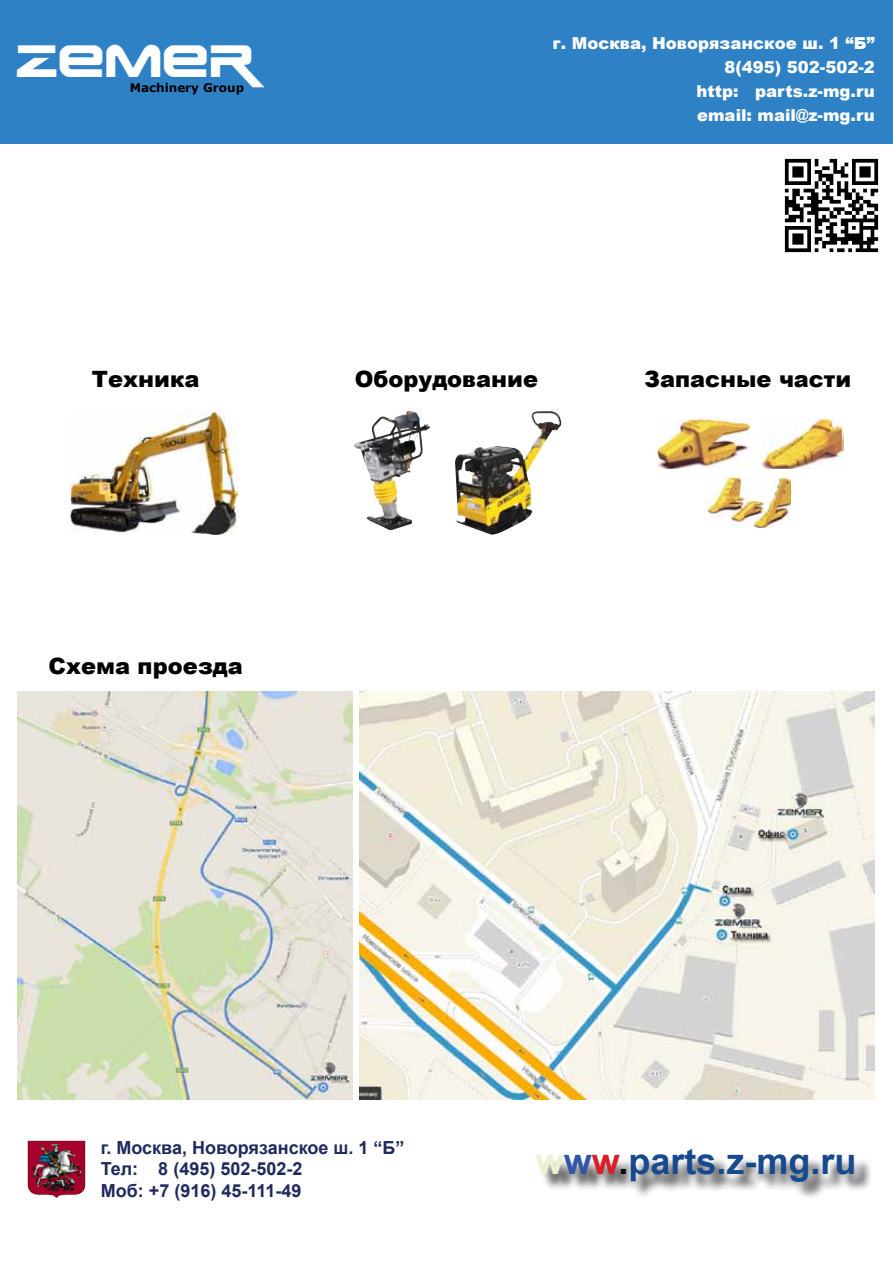
<style>
.page{position:relative;width:893px;height:1263px;background:#fff}
.page>*{position:absolute;margin:0;border:0;box-sizing:border-box;transform-origin:0 0}
.t1{font:45px "Earth Normal";color:#fff}
.t2{font:700 36px "Arial";color:#16498e}
.t3{font:900 22.5px "Arial";color:#000}
.t4{font:700 18px/21.6px "Arial";color:#20295e}
.t5{font:900 16.5px/24px "Arial";color:#fff;text-align:right}
.t6{font:700 12px "Verdana";color:#000}
.s1{color:#ebf2cf}
.s2{color:#3057a7}
.s3{color:#d61f26}
.s4{color:#000}
</style>
<div class="page">
<div style="left:0;top:0;width:893px;height:143px;background:#2e81c4"></div>
<img style="left:17px;top:691px;width:335px;height:408px">
<img style="left:359px;top:691px;width:515px;height:408px">
<img style="left:28px;top:1141px;width:58px;height:57px">
<div style="left:539px;top:1152px;width:334px;height:48px;background:#000;opacity:.75"></div>
<img style="left:455px;top:411px;width:107px;height:124px">
<img style="left:707px;top:477px;width:83px;height:51px">
<img style="left:658px;top:418px;width:91px;height:51px">
<img style="left:761px;top:418px;width:82px;height:51px">
<img style="left:354px;top:411px;width:57px;height:107px">
<img style="left:69px;top:411px;width:168px;height:123px">
<img style="left:784px;top:158px;width:95px;height:95px">
<h1 class="t1" style="left:16px;top:29px;width:238px">ZEMER</h1>
<p class="t6" style="left:130px;top:80px;width:116px">Machinery Group</p>
<p class="t5" style="left:552px;top:30px;width:324px">г. Москва, Новорязанское ш. 1 “Б”<br>8(495) 502-502-2<br>http: parts.z-mg.ru<br>email: mail@z-mg.ru</p>
<h3 class="t3" style="left:92px;top:363px;width:109px">Техника</h3>
<h3 class="t3" style="left:355px;top:363px;width:185px">Оборудование</h3>
<h3 class="t3" style="left:644px;top:363px;width:208px">Запасные части</h3>
<h3 class="t3" style="left:49px;top:649px;width:196px">Схема проезда</h3>
<p class="t4" style="left:101px;top:1137px;width:305px">г. Москва, Новорязанское ш. 1 “Б”<br>Тел: 8 (495) 502-502-2<br>Моб: +7 (916) 45-111-49</p>
<h2 class="t2" style="left:536px;top:1137px;width:322px"><span class="s1">w</span><span class="s2">w</span><span class="s3">w</span><span class="s4">.</span>parts.z-mg.ru</h2>
</div>
